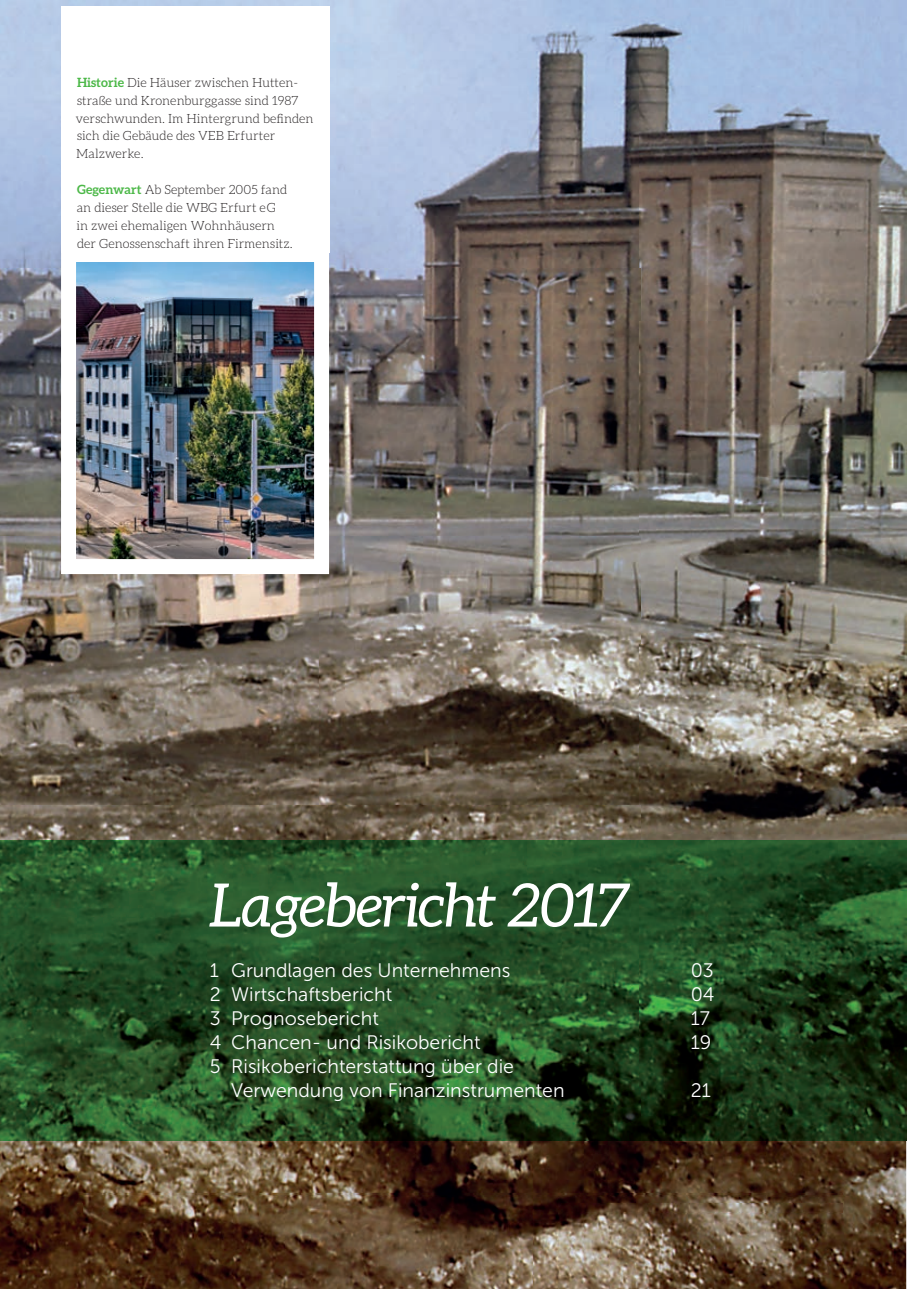
<style>
.page{position:relative;width:919px;height:1289px;background:#fff}
.page>*{position:absolute;margin:0;border:0;box-sizing:border-box;transform-origin:0 0}
.t1{font:italic 60px "Aleo";letter-spacing:-.02em;color:#fff}
.t2{font:19.5px/24px "Museo Sans 300";color:#fff}
.t3{font:300 12.75px/17.9px "Aleo";color:#231f20}
.s1{font-weight:700;color:#4cb848}
</style>
<div class="page">
<img style="left:0;top:0;width:906px;height:1288px">
<img style="left:561px;top:1203px;width:281px;height:9px">
<svg style="left:77px;top:1203px;width:6px;height:9px"></svg>
<img style="left:77px;top:1193px;width:765px;height:1px">
<img style="left:77px;top:263px;width:236px;height:295px">
<div style="left:61px;top:7px;width:268px;height:246px;background:#fff"></div>
<p class="t3" style="left:76px;top:73px;width:239px"><span class="s1">Historie</span> Die Häuser zwischen Hutten&shy;straße und Kronenburggasse sind 1987 verschwunden. Im Hintergrund befinden sich die Gebäude des VEB Erfurter<br>Malzwerke.</p>
<p class="t3" style="left:76px;top:180px;width:218px"><span class="s1">Gegenwart</span> Ab September 2005 fand an dieser Stelle die WBG Erfurt e G<br>in zwei ehemaligen Wohnhäusern der Genossenschaft ihren Firmensitz.</p>
<h1 class="t1" style="left:210px;top:871px;width:422px">Lagebericht 2017</h1>
<h2 class="t2" style="left:210px;top:958px;width:302px">1 Grundlagen des Unternehmens</h2>
<h2 class="t2" style="left:690px;top:958px;width:25px">03</h2>
<h2 class="t2" style="left:210px;top:982px;width:184px">2 Wirtschaftsbericht</h2>
<h2 class="t2" style="left:690px;top:982px;width:25px">04</h2>
<h2 class="t2" style="left:210px;top:1006px;width:170px">3 Prognosebericht</h2>
<h2 class="t2" style="left:690px;top:1006px;width:21px">17</h2>
<h2 class="t2" style="left:210px;top:1030px;width:272px">4 Chancen- und Risikobericht</h2>
<h2 class="t2" style="left:690px;top:1030px;width:22px">19</h2>
<h2 class="t2" style="left:231px;top:1054px;width:335px;text-indent:-21px">5 Risikoberichterstattung über die<br>Verwendung von Finanzinstrumenten</h2>
<h2 class="t2" style="left:690px;top:1078px;width:22px">21</h2>
</div>
